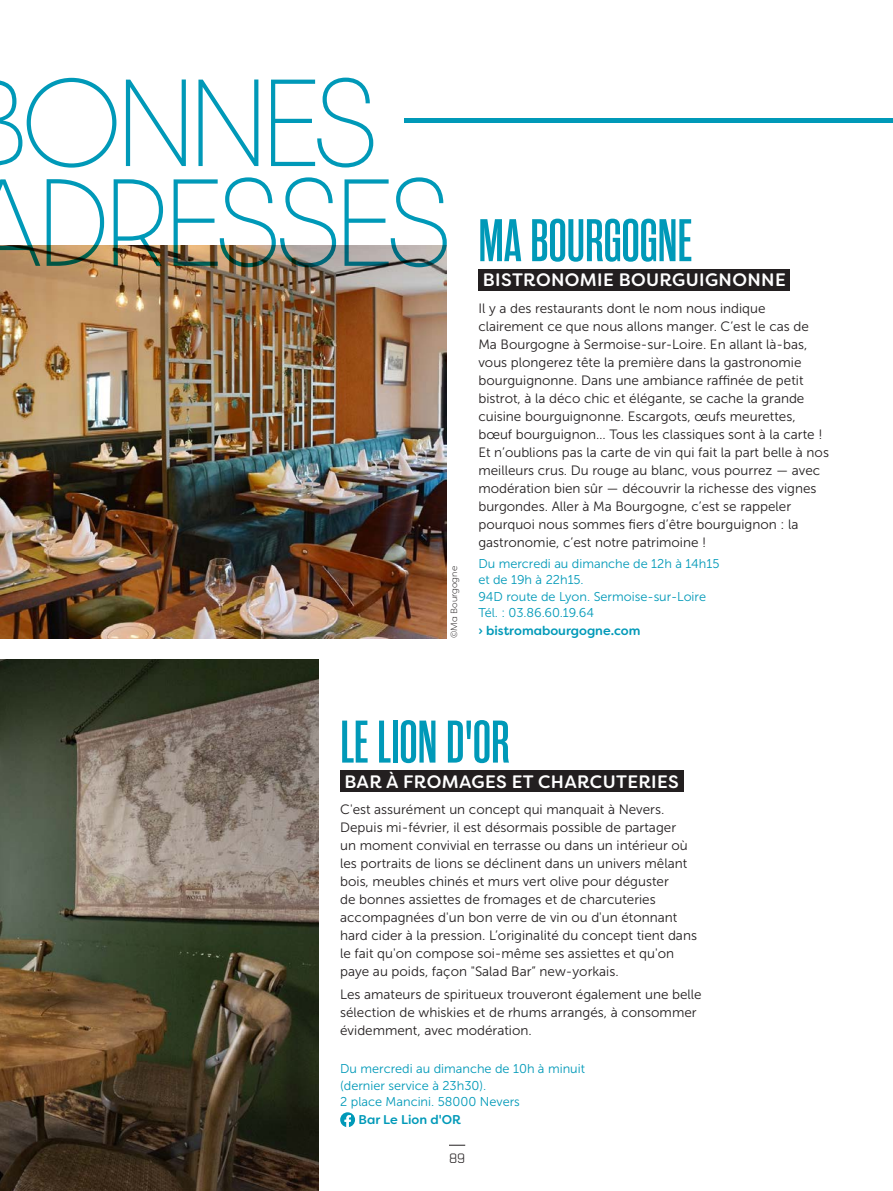
<style>
.page{position:relative;width:893px;height:1191px;background:#fff}
.page>*{position:absolute;margin:0;border:0;box-sizing:border-box;transform-origin:0 0}
.t1{font:100 105px "Dazzle Unicase";color:#0099b8}
.t2{font:600 60px "Rama Gothic M";color:#0099b8}
.Sous-titre_Bonnes_Ad{font:500 18px "Filson Soft";letter-spacing:.02em;color:#fff}
.Texte_Courant{font:13.5px/18px "Museo Sans 300";color:#231f20}
.t3{font:300 13.5px "Chakra Petch";color:#231f20}
.Adresse_8_Light{font:12.75px/16.5px "Museo Sans 300";color:#0099b8}
.t4{font:500 12.75px "Filson Soft";color:#0099b8}
.Légénde_Photo{font:300 9px "Filson Soft";color:#231f20}
</style>
<div class="page">
<img style="left:0;top:659px;width:319px;height:532px">
<img style="left:0;top:245px;width:446px;height:393px">
<div style="left:478px;top:269px;width:312px;height:21px;background:#231f20"></div>
<div style="left:340px;top:770px;width:343px;height:22px;background:#231f20"></div>
<svg style="left:340px;top:1112px;width:15px;height:15px"></svg>
<svg style="left:449px;top:1144px;width:16px;height:1px"></svg>
<h1 class="t1" style="left:24px;top:48px;width:969px">ONNES—</h1>
<h1 class="t1" style="left:-36px;top:148px;width:486px">ADRESSES</h1>
<p class="Légénde_Photo" style="left:449px;top:638px;width:73px;rotate:-90deg">©Ma Bourgogne</p>
<p class="t2" style="left:478px;top:210px;width:215px">MA BOURGOGNE</p>
<p class="Sous-titre_Bonnes_Ad" style="left:483px;top:268px;width:304px">BISTRONOMIE BOURGUIGNONNE</p>
<p class="Texte_Courant" style="left:478px;top:299px;width:352px">Il y a des restaurants dont le nom nous indique clairement ce que nous allons manger. C’est le cas de Ma Bourgogne à Sermoise-sur-Loire. En allant là-bas, vous plongerez tête la première dans la gastronomie bourguignonne. Dans une ambiance raffinée de petit bistrot, à la déco chic et élégante, se cache la grande cuisine bourguignonne. Escargots, œufs meurettes, bœuf bourguignon… Tous les classiques sont à la carte !<br>Et n’oublions pas la carte de vin qui fait la part belle à nos meilleurs crus. Du rouge au blanc, vous pourrez — avec modération bien sûr — découvrir la richesse des vignes burgondes. Aller à Ma Bourgogne, c’est se rappeler pourquoi nous sommes fiers d’être bourguignon : la gastronomie, c’est notre patrimoine !</p>
<p class="Adresse_8_Light" style="left:478px;top:555px;width:243px">Du mercredi au dimanche de 12h à 14h15 et de 19h à 22h15.</p>
<p class="Adresse_8_Light" style="left:478px;top:588px;width:229px">94D route de Lyon. Sermoise-sur-Loire</p>
<p class="Adresse_8_Light" style="left:478px;top:604px;width:117px">Tél. : 03.86.60.19.64</p>
<p class="t4" style="left:478px;top:622px;width:164px">› bistromabourgogne.com</p>
<p class="t2" style="left:340px;top:712px;width:171px">LE LION D'OR</p>
<p class="Sous-titre_Bonnes_Ad" style="left:345px;top:770px;width:336px">BAR À FROMAGES ET CHARCUTERIES</p>
<p class="Texte_Courant" style="left:340px;top:800px;width:358px">C'est assurément un concept qui manquait à Nevers.<br>Depuis mi-février, il est désormais possible de partager<br>un moment convivial en terrasse ou dans un intérieur où les portraits de lions se déclinent dans un univers mêlant bois, meubles chinés et murs vert olive pour déguster<br>de bonnes assiettes de fromages et de charcuteries accompagnées d'un bon verre de vin ou d'un étonnant hard cider à la pression. L’originalité du concept tient dans le fait qu'on compose soi-même ses assiettes et qu'on paye au poids, façon "Salad Bar” new-yorkais.</p>
<p class="Texte_Courant" style="left:340px;top:985px;width:363px">Les amateurs de spiritueux trouveront également une belle sélection de whiskies et de rhums arrangés, à consommer évidemment, avec modération.</p>
<p class="Adresse_8_Light" style="left:340px;top:1060px;width:246px">Du mercredi au dimanche de 10h à minuit (dernier service à 23h30).</p>
<p class="Adresse_8_Light" style="left:340px;top:1093px;width:181px">2 place Mancini. 58000 Nevers</p>
<p class="t4" style="left:359px;top:1111px;width:104px">Bar Le Lion d'OR</p>
<p class="t3" style="left:449px;top:1150px;width:18px">89</p>
</div>
